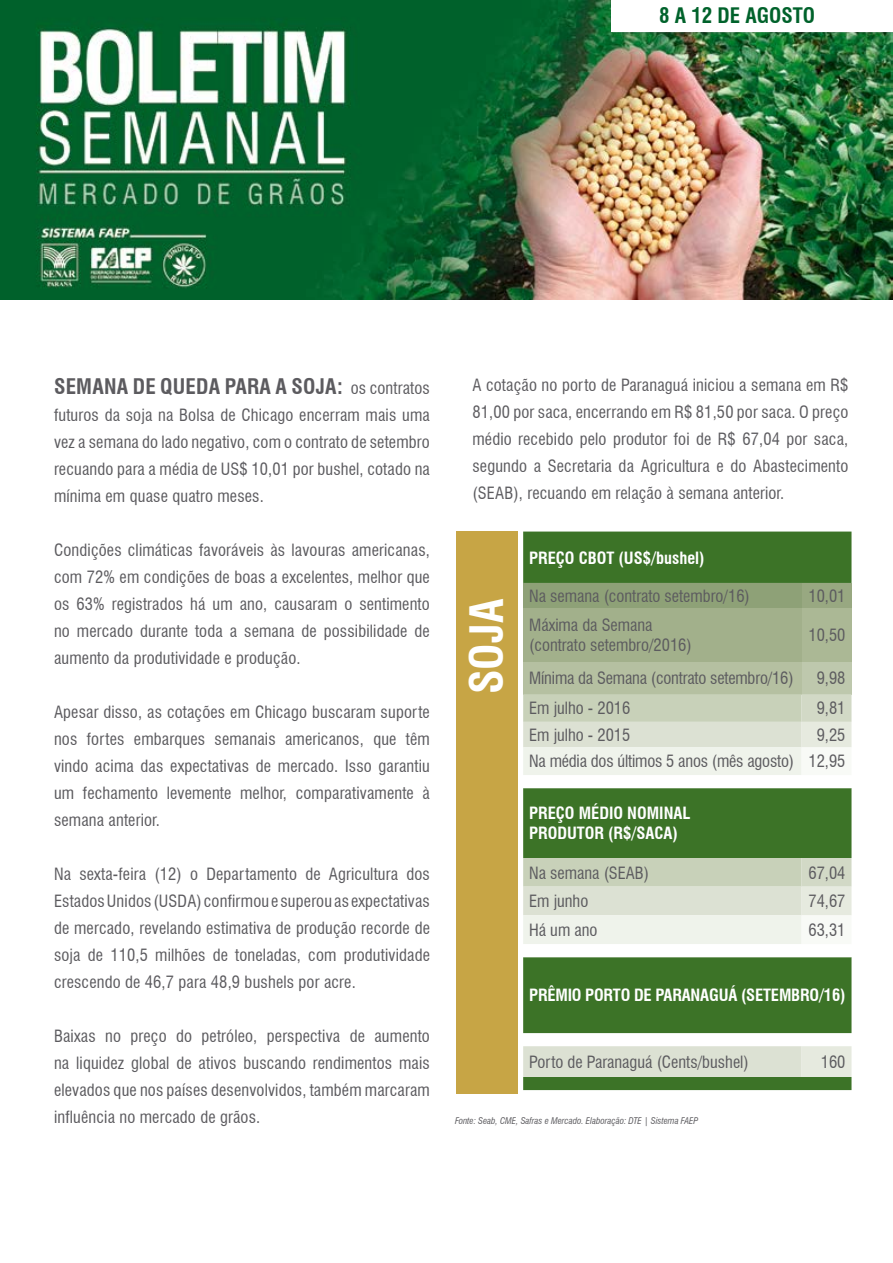
<style>
.page{position:relative;width:893px;height:1263px;background:#fff}
.page>*{position:absolute;margin:0;border:0;box-sizing:border-box;transform-origin:0 0}
.t1{font:700 condensed 45px "Swiss 721 BT";color:#fff}
.t2{font:700 condensed 21px "Swiss 721 BT";letter-spacing:.01em;color:#5c5b5f}
.t3{font:700 condensed 20.85px "Swiss 721 BT";color:#00622b}
.t4{font:condensed 16.5px/27px "Swiss 721 BT";letter-spacing:.01em;color:#5c5b5f;text-align:justify}
.t5{font:700 condensed 16.5px/19.8px "Swiss 721 BT";color:#fff}
.t6{font:condensed 16.5px/26.5px "Swiss 721 BT";letter-spacing:-.01em;color:#5c5b5f;text-align:right}
.t7{font:italic condensed 9px "Swiss 721 BT";color:#5c5b5f}
.s1{font-weight:400;font-size:16.5px}
</style>
<div class="page">
<img style="left:0;top:0;width:893px;height:300px">
<div style="left:611px;top:0;width:282px;height:31px;background:#fff"></div>
<div style="left:456px;top:531px;width:61px;height:563px;background:#c7a545"></div>
<div style="left:523px;top:531px;width:328px;height:559px;background:#3c7327"></div>
<div style="left:523px;top:583px;width:278px;height:25px;background:#8ea177"></div>
<div style="left:801px;top:583px;width:50px;height:25px;background:#98a881"></div>
<div style="left:523px;top:608px;width:278px;height:54px;background:#a2b08b"></div>
<div style="left:801px;top:608px;width:50px;height:54px;background:#abb895"></div>
<div style="left:523px;top:662px;width:278px;height:32px;background:#b5c0a1"></div>
<div style="left:801px;top:662px;width:50px;height:32px;background:#bec8ad"></div>
<div style="left:523px;top:694px;width:278px;height:28px;background:#c8d1b9"></div>
<svg style="left:523px;top:722px;width:278px;height:355px;background:#8baa7d"></svg>
<div style="left:523px;top:747px;width:278px;height:28px;background:#eff3eb"></div>
<svg style="left:801px;top:694px;width:50px;height:383px"></svg>
<svg style="left:523px;top:775px;width:328px;height:182px"></svg>
<p class="t3" style="left:659px;top:3px;width:157px">8 A 12 DE AGOSTO</p>
<p class="t2" style="left:54px;top:374px;width:377px">SEMANA DE QUEDA PARA A SOJA: <span class="s1">os contratos</span></p>
<p class="t4" style="left:54px;top:402px;width:377px">futuros da soja na Bolsa de Chicago encerram mais uma vez a semana do lado negativo, com o contrato de setembro recuando para a média de US$ 10,01 por bushel, cotado na mínima em quase quatro meses.</p>
<p class="t4" style="left:54px;top:537px;width:377px">Condições climáticas favoráveis às lavouras americanas, com 72% em condições de boas a excelentes, melhor que os 63% registrados há um ano, causaram o sentimento no mercado durante toda a semana de possibilidade de aumento da produtividade e produção.</p>
<p class="t4" style="left:54px;top:699px;width:377px">Apesar disso, as cotações em Chicago buscaram suporte nos fortes embarques semanais americanos, que têm vindo acima das expectativas de mercado. Isso garantiu um fechamento levemente melhor, comparativamente à semana anterior.</p>
<p class="t4" style="left:54px;top:861px;width:377px">Na sexta-feira (12) o Departamento de Agricultura dos Estados Unidos (USDA) confirmou e superou as expectativas de mercado, revelando estimativa de produção recorde de soja de 110,5 milhões de toneladas, com produtividade crescendo de 46,7 para 48,9 bushels por acre.</p>
<p class="t4" style="left:54px;top:1023px;width:377px">Baixas no preço do petróleo, perspectiva de aumento na liquidez global de ativos buscando rendimentos mais elevados que nos países desenvolvidos, também marcaram influência no mercado de grãos.</p>
<p class="t4" style="left:472px;top:371px;width:377px">A cotação no porto de Paranaguá iniciou a semana em R$ 81,00 por saca, encerrando em R$ 81,50 por saca. O preço médio recebido pelo produtor foi de R$ 67,04 por saca, segundo a Secretaria da Agricultura e do Abastecimento (SEAB), recuando em relação à semana anterior.</p>
<h1 class="t1" style="left:460px;top:694px;width:97px;rotate:-90deg">SOJA</h1>
<p class="t5" style="left:529px;top:548px;width:177px">PREÇO CBOT (US$/bushel)</p>
<p class="t4" style="left:529px;top:582px;width:222px">Na semana (contrato setembro/16)</p>
<p class="t4" style="left:808px;top:582px;width:38px">10,01</p>
<p class="t4" style="left:529px;top:615px;width:164px;line-height:19.8px">Máxima da Semana (contrato setembro/2016)</p>
<p class="t4" style="left:808px;top:622px;width:38px">10,50</p>
<p class="t6" style="left:529px;top:665px;width:266px">Mínima da Semana (contrato setembro/16)</p>
<p class="t4" style="left:817px;top:665px;width:30px">9,98</p>
<p class="t4" style="left:529px;top:695px;width:103px">Em julho - 2016</p>
<p class="t4" style="left:817px;top:695px;width:30px">9,81</p>
<p class="t4" style="left:529px;top:721px;width:103px">Em julho - 2015</p>
<p class="t6" style="left:529px;top:722px;width:318px">9,25<br>Na média dos últimos 5 anos (mês agosto) 12,95</p>
<p class="t5" style="left:529px;top:803px;width:163px">PREÇO MÉDIO NOMINAL<br>PRODUTOR (R$/SACA)</p>
<p class="t4" style="left:529px;top:859px;width:121px">Na semana (SEAB)</p>
<p class="t4" style="left:808px;top:859px;width:38px">67,04</p>
<p class="t4" style="left:529px;top:888px;width:61px">Em junho</p>
<p class="t4" style="left:808px;top:888px;width:38px">74,67</p>
<p class="t4" style="left:529px;top:916px;width:70px">Há um ano</p>
<p class="t4" style="left:808px;top:916px;width:38px">63,31</p>
<p class="t5" style="left:529px;top:985px;width:318px">PRÊMIO PORTO DE PARANAGUÁ (SETEMBRO/16)</p>
<p class="t4" style="left:529px;top:1048px;width:221px">Porto de Paranaguá (Cents/bushel)</p>
<p class="t4" style="left:821px;top:1048px;width:26px">160</p>
<p class="t7" style="left:455px;top:1115px;width:245px">Fonte: Seab, CME, Safras e Mercado. Elaboração: DTE | Sistema FAEP</p>
</div>
